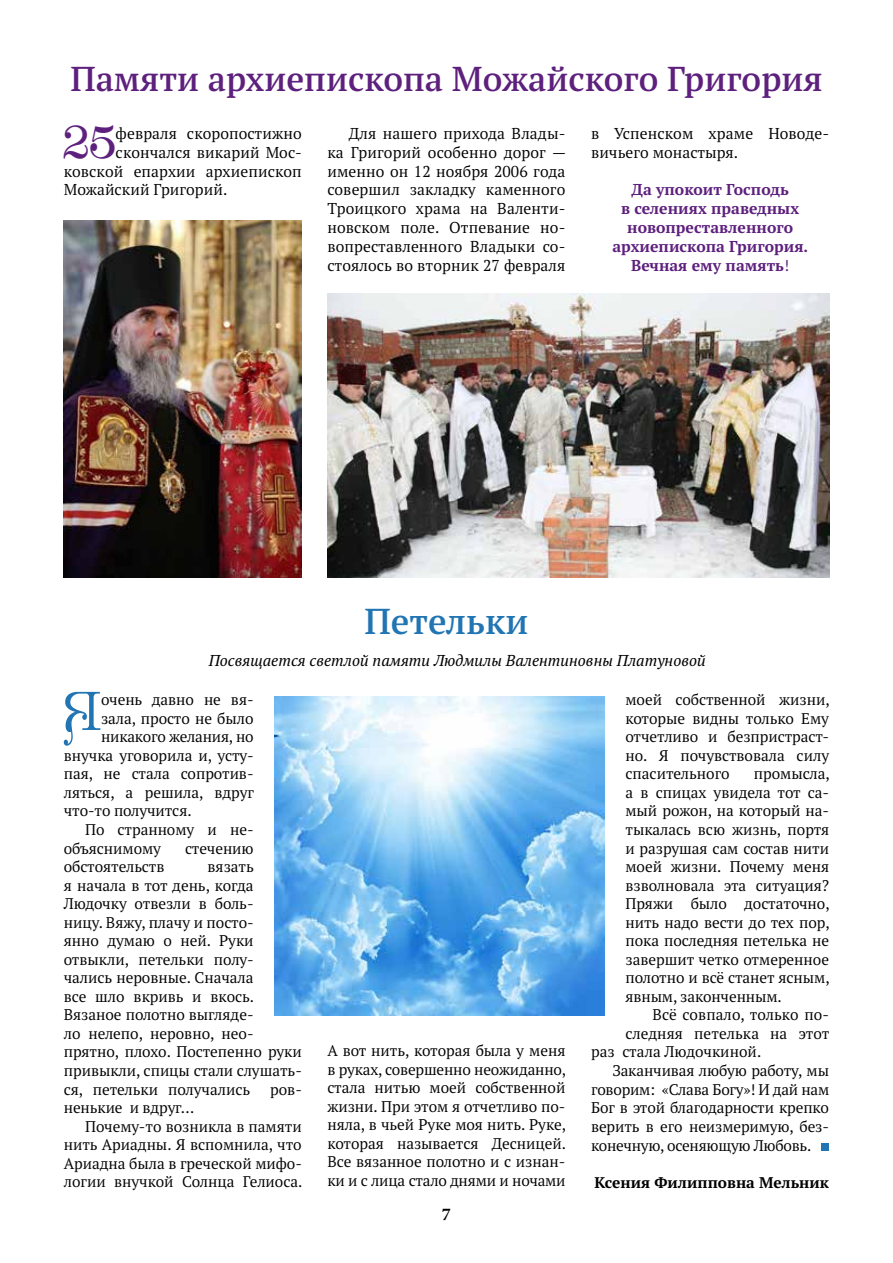
<style>
.page{position:relative;width:893px;height:1263px;background:#fff}
.page>*{position:absolute;margin:0;border:0;box-sizing:border-box;transform-origin:0 0}
.t1{font:59.85px "Antikvarika";color:#2275b3;scale:.91 1}
.t2{font:49.95px "Antikvarika";color:#5e207d;scale:.91 1}
.t3{font:600 36px "PT Serif Pro";color:#2275b3}
.t4{font:600 34.5px "PT Serif Pro";color:#5e207d}
.t5{font:700 18px "Minion Pro";color:#000}
.t6{font:15.75px/18.9px "PT Serif Pro";letter-spacing:.005em;color:#000;text-align:justify}
.t7{font:700 15.75px/18.9px "PT Serif Pro";color:#5e207d;text-align:center}
.t8{font:italic 15.75px "PT Serif Pro";letter-spacing:.005em;color:#000}
.t9{font:15.45px/18.6px "PT Serif Pro";letter-spacing:-.005em;color:#000;text-align:justify}
.t10{font:700 15.45px "PT Serif Pro";color:#000}
.s1{font-weight:400}
</style>
<div class="page">
<div style="left:821px;top:1143px;width:8px;height:7px;background:#2275b3"></div>
<img style="left:275px;top:696px;width:329px;height:319px">
<img style="left:327px;top:294px;width:502px;height:283px">
<img style="left:64px;top:220px;width:238px;height:357px">
<h3 class="t4" style="left:70px;top:55px;width:754px">Памяти архиепископа Можайского Григория</h3>
<h2 class="t2" style="left:63px;top:116px;width:60px">25</h2>
<p class="t6" style="left:116px;top:123px;width:188px">февраля скоропостижно</p>
<p class="t6" style="left:327px;top:123px;width:240px;text-indent:21px">Для нашего прихода Влады&shy;ка Григорий особенно дорог — именно он 12 ноября 2006 года совершил закладку каменного Троицкого храма на Валенти&shy;новском поле. Отпевание но&shy;вопреставленного Владыки со&shy;стоялось во вторник 27 февраля</p>
<p class="t6" style="left:591px;top:123px;width:237px">в Успенском храме Новоде&shy;вичьего монастыря.</p>
<p class="t6" style="left:116px;top:142px;width:185px">скончался викарий Мос-</p>
<p class="t6" style="left:64px;top:161px;width:239px">ковской епархии архиепископ</p>
<p class="t6" style="left:64px;top:180px;width:165px">Можайский Григорий.</p>
<p class="t7" style="left:612px;top:180px;width:197px">Да упокоит Господь<br>в селениях праведных новопреставленного архиепископа Григория.<br>Вечная ему память<span class="s1">!</span></p>
<h3 class="t3" style="left:364px;top:597px;width:166px">Петельки</h3>
<p class="t8" style="left:209px;top:650px;width:498px">Посвящается светлой памяти Людмилы Валентиновны Платуновой</p>
<h1 class="t1" style="left:64px;top:679px;width:43px">Я</h1>
<p class="t9" style="left:101px;top:690px;width:154px">очень давно не вя-</p>
<p class="t9" style="left:101px;top:709px;width:154px">зала, просто не было</p>
<p class="t9" style="left:101px;top:727px;width:154px">никакого желания, но</p>
<p class="t9" style="left:64px;top:746px;width:191px">внучка уговорила и, усту-</p>
<p class="t9" style="left:64px;top:764px;width:191px">пая, не стала сопротив-</p>
<p class="t9" style="left:64px;top:783px;width:192px">ляться, а решила, вдруг</p>
<p class="t9" style="left:64px;top:801px;width:129px">что-то получится.</p>
<p class="t9" style="left:85px;top:820px;width:170px">По странному и не-</p>
<p class="t9" style="left:64px;top:838px;width:99px">объяснимому</p>
<p class="t9" style="left:185px;top:838px;width:70px">стечению</p>
<p class="t9" style="left:64px;top:857px;width:102px">обстоятельств</p>
<p class="t9" style="left:64px;top:857px;width:240px;text-align:left;text-indent:144px">вязать<br>я начала в тот день, когда<br>Людочку отвезли в боль-<br>ницу. Вяжу, плачу и посто-<br>янно думаю о ней. Руки отвыкли, петельки полу&shy;чались неровные. Сначала<br>все шло вкривь и вкось.<br>Вязаное полотно выгляде-<br>ло нелепо, неровно, нео&shy;прятно, плохо. Постепенно руки привыкли, спицы стали слушать&shy;ся, петельки получались</p>
<p class="t9" style="left:270px;top:1079px;width:33px">ров-</p>
<p class="t9" style="left:64px;top:1098px;width:132px">ненькие и вдруг…</p>
<p class="t9" style="left:85px;top:1116px;width:218px">Почему-то возникла в памяти</p>
<p class="t9" style="left:64px;top:1135px;width:239px">нить Ариадны. Я вспомнила, что</p>
<p class="t9" style="left:64px;top:1154px;width:240px">Ариадна была в греческой мифо-</p>
<p class="t9" style="left:64px;top:1172px;width:240px">логии внучкой Солнца Гелиоса.</p>
<p class="t9" style="left:327px;top:1041px;width:240px">А вот нить, которая была у меня в руках, совершенно неожиданно, стала нитью моей собственной жизни. При этом я отчетливо по&shy;няла, в чьей Руке моя нить. Руке, которая называется Десницей.<br>Все вязанное полотно и с изнан&shy;ки и с лица стало днями и ночами</p>
<p class="t5" style="left:442px;top:1201px;width:10px">7</p>
<p class="t9" style="left:625px;top:690px;width:206px">моей собственной жизни, которые видны только Ему отчетливо и безпристраст&shy;но. Я почувствовала силу спасительного</p>
<p class="t9" style="left:625px;top:764px;width:206px;text-indent:128px">промысла, а в спицах увидела тот са&shy;мый рожон, на который на&shy;тыкалась всю жизнь, портя и разрушая сам состав нити моей жизни. Почему меня взволновала эта ситуация?<br>Пряжи было достаточно, нить надо вести до тех пор, пока последняя петелька не завершит четко отмеренное полотно и всё станет ясным, явным, законченным.</p>
<p class="t9" style="left:652px;top:1005px;width:178px">Всё совпало, только по-</p>
<p class="t9" style="left:625px;top:1024px;width:206px">следняя петелька на этот</p>
<p class="t9" style="left:591px;top:1042px;width:172px">раз стала Людочкиной.</p>
<p class="t9" style="left:612px;top:1061px;width:218px">Заканчивая любую работу, мы</p>
<p class="t9" style="left:591px;top:1079px;width:240px">говорим: «Слава Богу»! И дай нам</p>
<p class="t9" style="left:591px;top:1098px;width:239px">Бог в этой благодарности крепко</p>
<p class="t9" style="left:591px;top:1116px;width:240px">верить в его неизмеримую, без-</p>
<p class="t9" style="left:591px;top:1135px;width:222px">конечную, осеняющую Любовь.</p>
<p class="t10" style="left:594px;top:1172px;width:236px">Ксения Филипповна Мельник</p>
</div>
